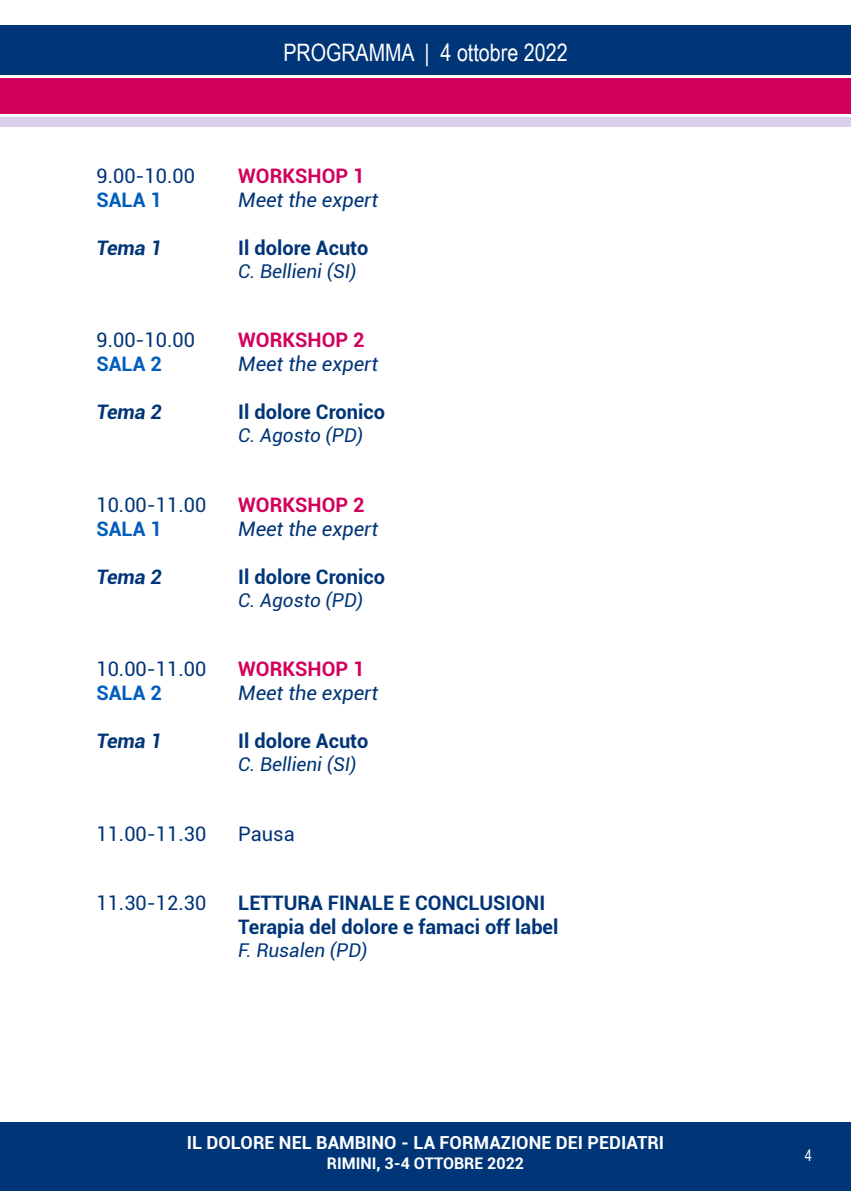
<style>
.page{position:relative;width:851px;height:1191px;background:#fff}
.page>*{position:absolute;margin:0;border:0;box-sizing:border-box;transform-origin:0 0}
.t1{font:24px "Arial Narrow";color:#fff}
.t2{font:700 20px "Roboto";color:#003578}
.t3{font:20px "Roboto";color:#003578}
.t4{font:italic 20px "Roboto";color:#003578}
.t5{font:700 20px "Roboto";color:#d2005c}
.t6{font:700 20px "Roboto";color:#005dbc}
.t7{font:italic 700 20px "Roboto";color:#003578}
.t8{font:italic 19px "Roboto";color:#003578}
.t9{font:700 18px "Roboto";color:#fff}
.t10{font:700 16px "Roboto";color:#fff}
.t11{font:16px "Arial Narrow";color:#fff}
</style>
<div class="page">
<div style="left:0;top:1122px;width:850px;height:69px;background:#003578"></div>
<div style="left:0;top:78px;width:850px;height:36px;background:#d2005c"></div>
<div style="left:0;top:26px;width:850px;height:49px;background:#003578"></div>
<div style="left:0;top:117px;width:850px;height:9px;background:#dacfea"></div>
<p class="t1" style="left:283px;top:38px;width:286px">PROGRAMMA | 4 ottobre 2022</p>
<p class="t3" style="left:96px;top:164px;width:100px">9.00-10.00</p>
<p class="t5" style="left:238px;top:164px;width:128px">WORKSHOP 1</p>
<p class="t6" style="left:96px;top:188px;width:67px">SALA 1</p>
<p class="t4" style="left:238px;top:188px;width:141px">Meet the expert</p>
<p class="t7" style="left:96px;top:236px;width:67px">Tema 1</p>
<p class="t2" style="left:238px;top:236px;width:132px">Il dolore Acuto</p>
<p class="t8" style="left:238px;top:260px;width:120px">C. Bellieni (SI)</p>
<p class="t3" style="left:96px;top:328px;width:100px">9.00-10.00</p>
<p class="t5" style="left:238px;top:328px;width:128px">WORKSHOP 2</p>
<p class="t6" style="left:96px;top:352px;width:67px">SALA 2</p>
<p class="t4" style="left:238px;top:352px;width:141px">Meet the expert</p>
<p class="t7" style="left:96px;top:400px;width:67px">Tema 2</p>
<p class="t2" style="left:238px;top:400px;width:148px">Il dolore Cronico</p>
<p class="t8" style="left:238px;top:425px;width:126px">C. Agosto (PD)</p>
<p class="t3" style="left:96px;top:493px;width:111px">10.00-11.00</p>
<p class="t5" style="left:238px;top:493px;width:128px">WORKSHOP 2</p>
<p class="t6" style="left:96px;top:517px;width:67px">SALA 1</p>
<p class="t4" style="left:238px;top:517px;width:141px">Meet the expert</p>
<p class="t7" style="left:96px;top:565px;width:67px">Tema 2</p>
<p class="t2" style="left:238px;top:565px;width:148px">Il dolore Cronico</p>
<p class="t8" style="left:238px;top:589px;width:126px">C. Agosto (PD)</p>
<p class="t3" style="left:96px;top:657px;width:111px">10.00-11.00</p>
<p class="t5" style="left:238px;top:657px;width:128px">WORKSHOP 1</p>
<p class="t6" style="left:96px;top:681px;width:67px">SALA 2</p>
<p class="t4" style="left:238px;top:681px;width:141px">Meet the expert</p>
<p class="t7" style="left:96px;top:729px;width:67px">Tema 1</p>
<p class="t2" style="left:238px;top:729px;width:132px">Il dolore Acuto</p>
<p class="t8" style="left:238px;top:753px;width:120px">C. Bellieni (SI)</p>
<p class="t3" style="left:96px;top:822px;width:111px">11.00-11.30</p>
<p class="t3" style="left:238px;top:822px;width:58px">Pausa</p>
<p class="t3" style="left:96px;top:891px;width:111px">11.30-12.30</p>
<p class="t2" style="left:238px;top:891px;width:308px">LETTURA FINALE E CONCLUSIONI</p>
<p class="t2" style="left:238px;top:915px;width:321px">Terapia del dolore e famaci off label</p>
<p class="t8" style="left:238px;top:939px;width:131px">F. Rusalen (PD)</p>
<p class="t9" style="left:187px;top:1132px;width:479px">IL DOLORE NEL BAMBINO - LA FORMAZIONE DEI PEDIATRI</p>
<p class="t10" style="left:327px;top:1154px;width:198px">RIMINI, 3-4 OTTOBRE 2022</p>
<p class="t11" style="left:804px;top:1145px;width:9px">4</p>
</div>
